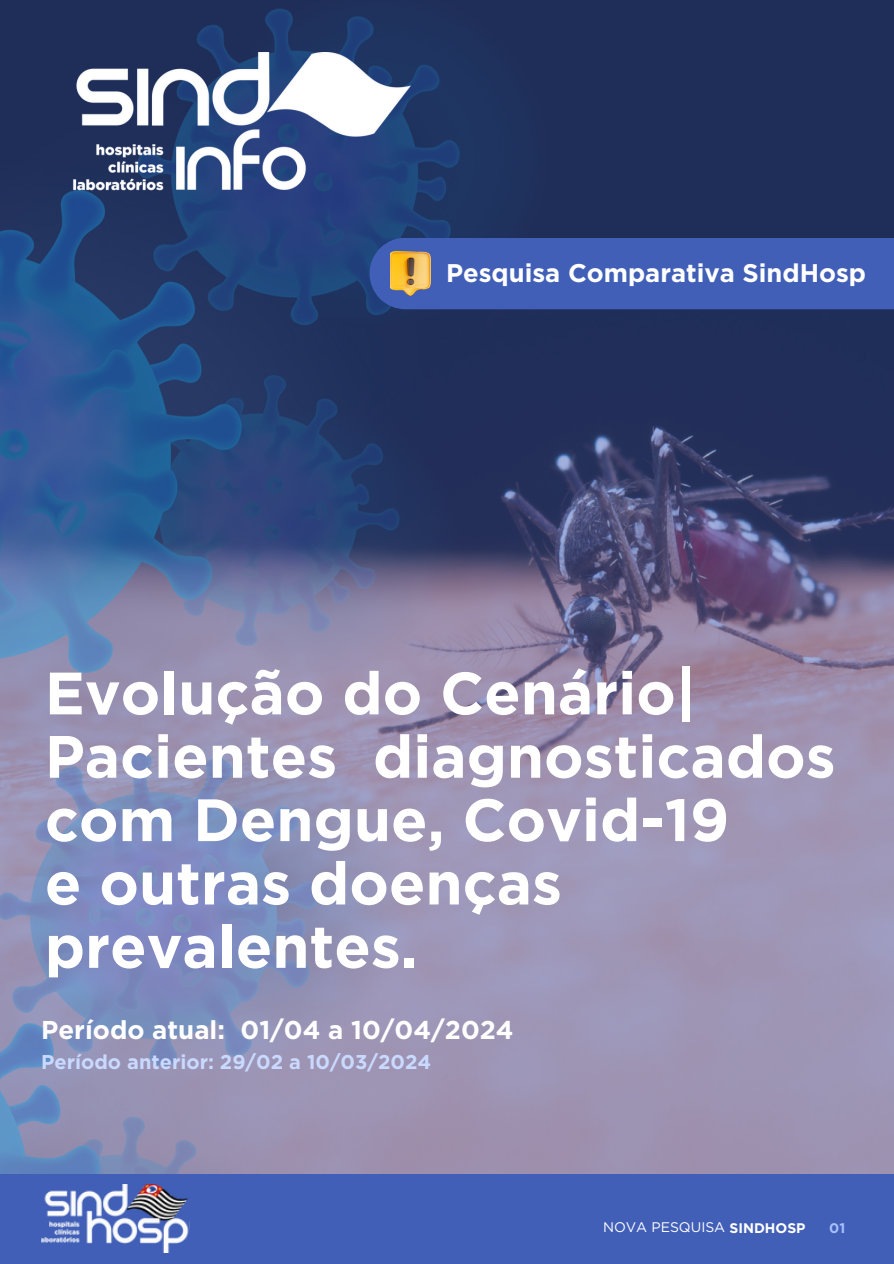
<style>
.page{position:relative;width:894px;height:1264px;background:#fff}
.page>*{position:absolute;margin:0;border:0;box-sizing:border-box;transform-origin:0 0}
.t1{font:700 59.55px/63.3px "Gotham";color:#fff}
.t2{font:700 25.8px "Gotham";color:#fff}
.t3{font:700 25.5px "Gotham";color:#fff}
.t4{font:700 19.95px "Gotham";color:#cad9ff}
.t5{font:13.95px "Gotham";color:#fff}
.t6{font:700 13.95px "Gotham";color:#a8c0ff}
.s1{font-weight:700}
</style>
<div class="page">
<img style="left:0;top:0;width:893px;height:1174px">
<div style="left:0;top:1174px;width:893px;height:89px;background:#415fb7"></div>
<img style="left:41px;top:1184px;width:149px;height:68px">
<div style="left:369px;top:238px;width:524px;height:71px;background:#415fb7"></div>
<img style="left:390px;top:251px;width:40px;height:44px">
<img style="left:69px;top:53px;width:341px;height:146px">
<h1 class="t3" style="left:446px;top:257px;width:421px">Pesquisa Comparativa SindHosp</h1>
<h2 class="t1" style="left:45px;top:661px;width:792px">Evolução do Cenário|<br>Pacientes diagnosticados com Dengue, Covid-19<br>e outras doenças prevalentes.</h2>
<h4 class="t2" style="left:41px;top:1014px;width:473px">Período atual: 01/04 a 10/04/2024</h4>
<h4 class="t4" style="left:41px;top:1049px;width:391px">Período anterior: 29/02 a 10/03/2024</h4>
<h3 class="t5" style="left:603px;top:1218px;width:204px">NOVA PESQUISA <span class="s1">SINDHOSP</span></h3>
<p class="t6" style="left:829px;top:1219px;width:18px">01</p>
</div>
